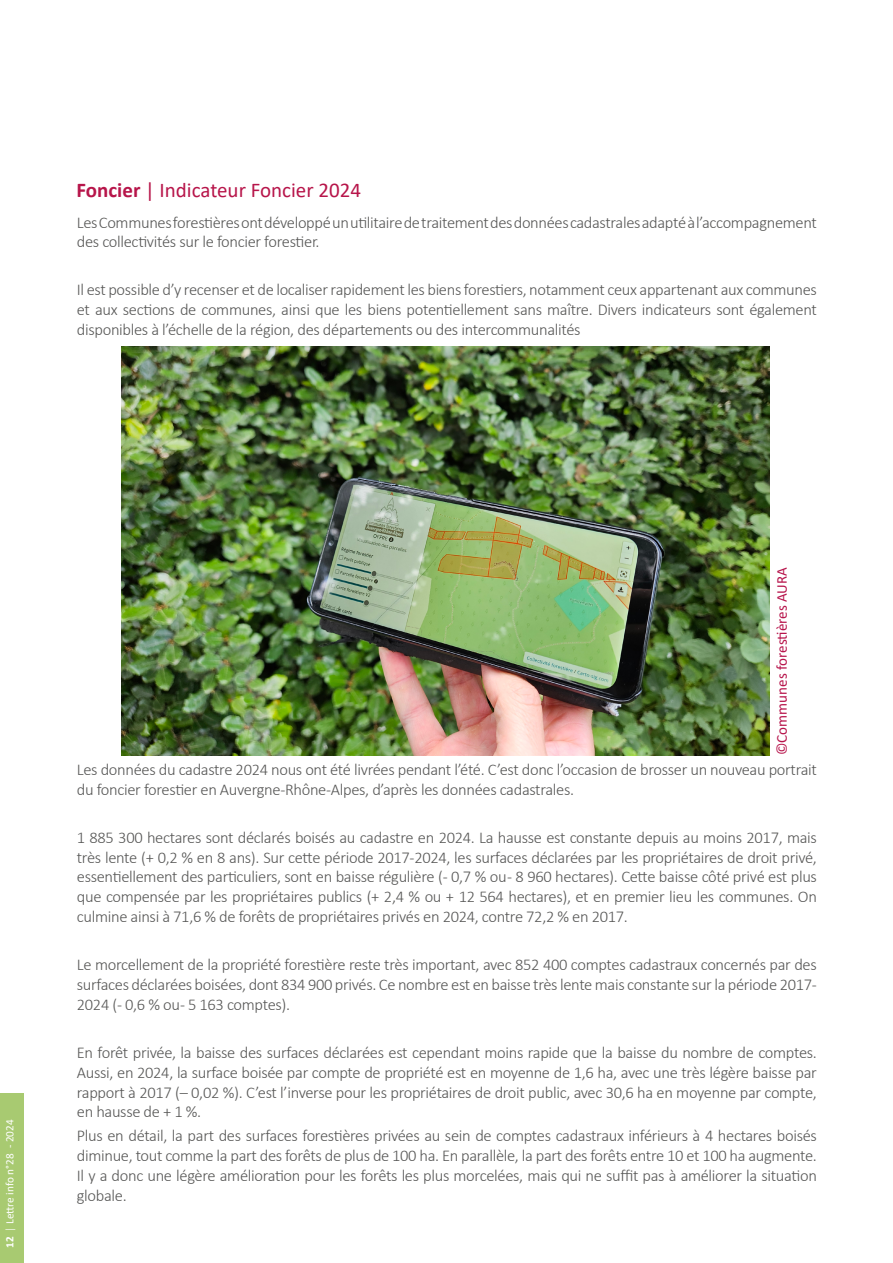
<style>
.page{position:relative;width:893px;height:1263px;background:#fff}
.page>*{position:absolute;margin:0;border:0;box-sizing:border-box;transform-origin:0 0}
.t1{font:21px "Calibri";color:#b7154a}
.t2{font:300 16.5px/19.8px "Calibri";letter-spacing:-.02em;color:#575756;text-align:justify}
.t3{font:15px "Calibri";color:#b7144b}
.t4{font:11.25px "Calibri";color:#fff}
.s1{font-weight:700}
.s2{font-weight:300}
</style>
<div class="page">
<div style="left:0;top:1093px;width:23px;height:170px;background:#a8ca71"></div>
<img style="left:122px;top:347px;width:647px;height:408px">
<p class="t1" style="left:77px;top:176px;width:286px"><span class="s1">Foncier</span> | Indicateur Foncier 2024</p>
<p class="t2" style="left:77px;top:212px;width:741px">Les Communes forestières ont développé un utilitaire de traitement des données cadastrales adapté à l’accompagnement des collectivités sur le foncier forestier.</p>
<p class="t2" style="left:77px;top:280px;width:741px">Il est possible d’y recenser et de localiser rapidement les biens forestiers, notamment ceux appartenant aux communes et aux sections de communes, ainsi que les biens potentiellement sans maître. Divers indicateurs sont également disponibles à l’échelle de la région, des départements ou des intercommunalités</p>
<p class="t4" style="left:2px;top:1248px;width:130px;rotate:-90deg"><span class="s1">12</span> <span class="s2">|</span> Lettre info n°28 - 2024</p>
<p class="t3" style="left:771px;top:755px;width:189px;rotate:-90deg">©Communes forestières AURA</p>
<p class="t2" style="left:77px;top:759px;width:741px">Les données du cadastre 2024 nous ont été livrées pendant l’été. C’est donc l’occasion de brosser un nouveau portrait du foncier forestier en Auvergne-Rhône-Alpes, d’après les données cadastrales.</p>
<p class="t2" style="left:77px;top:827px;width:742px">1 885 300 hectares sont déclarés boisés au cadastre en 2024. La hausse est constante depuis au moins 2017, mais très lente (+ 0,2 % en 8 ans). Sur cette période 2017-2024, les surfaces déclarées par les propriétaires de droit privé, essentiellement des particuliers, sont en baisse régulière (- 0,7 % ou - 8 960 hectares). Cette baisse côté privé est plus que compensée par les propriétaires publics (+ 2,4 % ou + 12 564 hectares), et en premier lieu les communes. On culmine ainsi à 71,6 % de forêts de propriétaires privés en 2024, contre 72,2 % en 2017.</p>
<p class="t2" style="left:77px;top:955px;width:741px">Le morcellement de la propriété forestière reste très important, avec 852 400 comptes cadastraux concernés par des surfaces déclarées boisées, dont 834 900 privés. Ce nombre est en baisse très lente mais constante sur la période 2017- 2024 (- 0,6 % ou - 5 163 comptes).</p>
<p class="t2" style="left:77px;top:1042px;width:741px">En forêt privée, la baisse des surfaces déclarées est cependant moins rapide que la baisse du nombre de comptes.<br>Aussi, en 2024, la surface boisée par compte de propriété est en moyenne de 1,6 ha, avec une très légère baisse par rapport à 2017 (– 0,02 %). C’est l’inverse pour les propriétaires de droit public, avec 30,6 ha en moyenne par compte, en hausse de + 1 %.</p>
<p class="t2" style="left:77px;top:1126px;width:742px">Plus en détail, la part des surfaces forestières privées au sein de comptes cadastraux inférieurs à 4 hectares boisés diminue, tout comme la part des forêts de plus de 100 ha. En parallèle, la part des forêts entre 10 et 100 ha augmente.<br>Il y a donc une légère amélioration pour les forêts les plus morcelées, mais qui ne suffit pas à améliorer la situation globale.</p>
</div>
